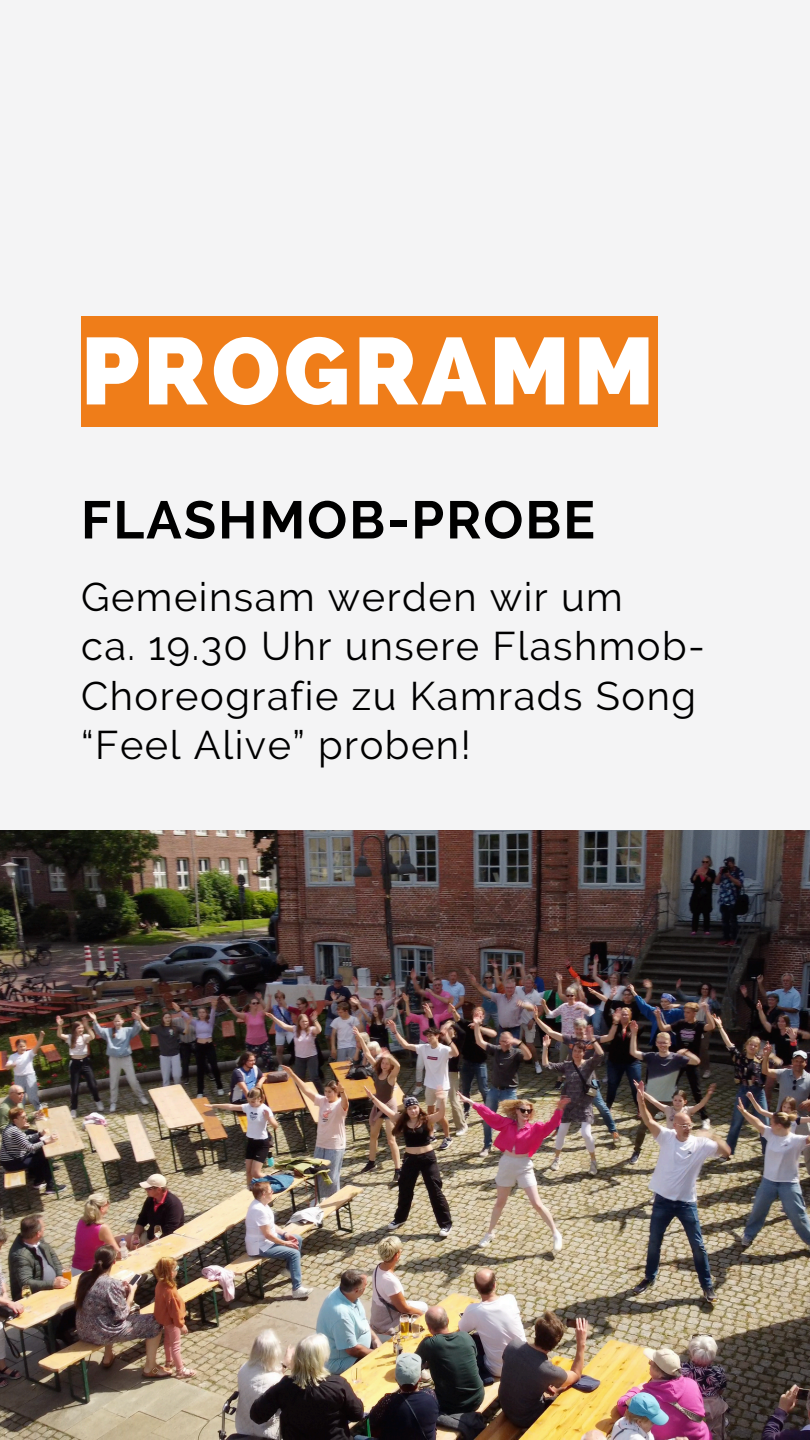
<style>
.page{position:relative;width:810px;height:1440px;background:#f4f4f5}
.page>*{position:absolute;margin:0;border:0;box-sizing:border-box;transform-origin:0 0}
.t1{font:800 94.6px "Raleway";letter-spacing:.04em;color:#fff}
.t2{font:700 52.9px "Raleway";letter-spacing:.04em;color:#000}
.t3{font:39.9px/49.5px "Raleway";letter-spacing:.04em;color:#000}
</style>
<div class="page">
<img style="left:0;top:830px;width:810px;height:610px">
<div style="left:81px;top:316px;width:577px;height:111px;background:#ef7d19"></div>
<h1 class="t1" style="left:81px;top:316px;width:575px">PROGRAMM</h1>
<h2 class="t2" style="left:81px;top:489px;width:516px">FLASHMOB-PROBE</h2>
<p class="t3" style="left:81px;top:572px;width:626px">Gemeinsam werden wir um<br>ca. 19.30 Uhr unsere Flashmob-<br>Choreografie zu Kamrads Song “Feel Alive” proben!</p>
</div>
